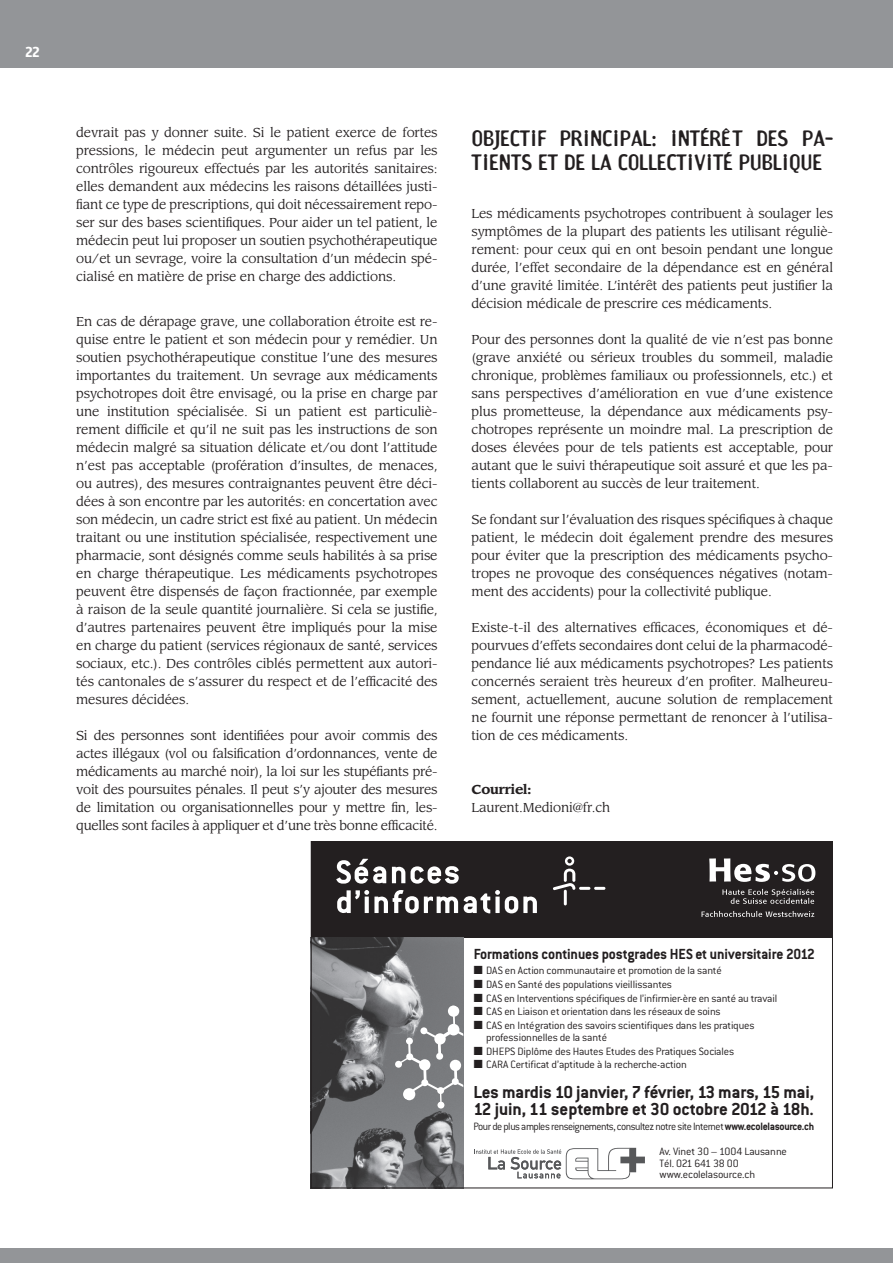
<style>
.page{position:relative;width:893px;height:1263px;background:#fff}
.page>*{position:absolute;margin:0;border:0;box-sizing:border-box;transform-origin:0 0}
.sous_titre_1_ligne{font:21px/24px "Amoebia Sans";letter-spacing:-.01em;color:#231f20}
.t1{font:700 19.05px/17.1px "Conduit ITC";letter-spacing:-.01em;color:#231f20}
.t2{font:700 16.05px "Conduit ITC";letter-spacing:-.005em;color:#231f20;scale:.96 1}
.t3{font:700 13.5px "Amoebia";color:#fff}
.sous_titre_1_ligne-2{font:12.75px/18px "Leawood";letter-spacing:-.01em;color:#231f20;text-align:justify}
.texte_courant{font:12.75px/18px "Leawood";letter-spacing:-.01em;color:#231f20}
.t4{font:300 11.7px/11.7px "Conduit ITC";letter-spacing:-.015em;color:#231f20}
.t5{font:300 11.7px "Conduit ITC";letter-spacing:-.045em;color:#231f20;scale:.96 1}
.s1{font-weight:700}
</style>
<div class="page">
<div style="left:0;top:0;width:893px;height:68px;background:#939598"></div>
<div style="left:0;top:1249px;width:893px;height:14px;background:#939598"></div>
<svg style="left:311px;top:842px;width:522px;height:346px"></svg>
<p class="t3" style="left:26px;top:45px;width:16px">22</p>
<p class="sous_titre_1_ligne-2" style="left:76px;top:124px;width:363px">devrait pas y donner suite. Si le patient exerce de fortes pressions, le médecin peut argumenter un refus par les contrôles rigoureux effectués par les autorités sanitaires: elles demandent aux médecins les raisons détaillées justi&shy;fiant ce type de prescriptions, qui doit nécessairement repo&shy;ser sur des bases scientifiques. Pour aider un tel patient, le médecin peut lui proposer un soutien psychothérapeutique ou/et un sevrage, voire la consultation d’un médecin spé&shy;cialisé en matière de prise en charge des addictions.</p>
<p class="sous_titre_1_ligne-2" style="left:76px;top:312px;width:363px">En cas de dérapage grave, une collaboration étroite est re&shy;quise entre le patient et son médecin pour y remédier. Un soutien psychothérapeutique constitue l’une des mesures importantes du traitement. Un sevrage aux médicaments psychotropes doit être envisagé, ou la prise en charge par une institution spécialisée. Si un patient est particuliè&shy;rement difficile et qu’il ne suit pas les instructions de son médecin malgré sa situation délicate et/ou dont l’attitude n’est pas acceptable (profération d’insultes, de menaces, ou autres), des mesures contraignantes peuvent être déci&shy;dées à son encontre par les autorités: en concertation avec son médecin, un cadre strict est fixé au patient. Un médecin traitant ou une institution spécialisée, respectivement une pharmacie, sont désignés comme seuls habilités à sa prise en charge thérapeutique. Les médicaments psychotropes peuvent être dispensés de façon fractionnée, par exemple à raison de la seule quantité journalière. Si cela se justifie, d’autres partenaires peuvent être impliqués pour la mise en charge du patient (services régionaux de santé, services sociaux, etc.). Des contrôles ciblés permettent aux autori&shy;tés cantonales de s’assurer du respect et de l’efficacité des mesures décidées.</p>
<p class="sous_titre_1_ligne-2" style="left:76px;top:726px;width:363px">Si des personnes sont identifiées pour avoir commis des actes illégaux (vol ou falsification d’ordonnances, vente de médicaments au marché noir), la loi sur les stupéfiants pré&shy;voit des poursuites pénales. Il peut s’y ajouter des mesures de limitation ou organisationnelles pour y mettre fin, les&shy;quelles sont faciles à appliquer et d’une très bonne efficacité.</p>
<p class="sous_titre_1_ligne" style="left:472px;top:126px;width:363px">OBJECTIF PRINCIPAL: INTÉRÊT DES PA-<br>TIENTS ET DE LA COLLECTIVITÉ PUBLIQUE</p>
<p class="sous_titre_1_ligne-2" style="left:472px;top:204px;width:363px">Les médicaments psychotropes contribuent à soulager les symptômes de la plupart des patients les utilisant réguliè&shy;rement: pour ceux qui en ont besoin pendant une longue durée, l’effet secondaire de la dépendance est en général d’une gravité limitée. L’intérêt des patients peut justifier la décision médicale de prescrire ces médicaments.</p>
<p class="sous_titre_1_ligne-2" style="left:472px;top:330px;width:363px">Pour des personnes dont la qualité de vie n’est pas bonne (grave anxiété ou sérieux troubles du sommeil, maladie chronique, problèmes familiaux ou professionnels, etc.) et sans perspectives d’amélioration en vue d’une existence plus prometteuse, la dépendance aux médicaments psy&shy;chotropes représente un moindre mal. La prescription de doses élevées pour de tels patients est acceptable, pour autant que le suivi thérapeutique soit assuré et que les pa&shy;tients collaborent au succès de leur traitement.</p>
<p class="sous_titre_1_ligne-2" style="left:472px;top:510px;width:363px">Se fondant sur l’évaluation des risques spécifiques à chaque patient, le médecin doit également prendre des mesures pour éviter que la prescription des médicaments psycho&shy;tropes ne provoque des conséquences négatives (notam&shy;ment des accidents) pour la collectivité publique.</p>
<p class="sous_titre_1_ligne-2" style="left:472px;top:618px;width:363px">Existe-t-il des alternatives efficaces, économiques et dé&shy;pourvues d’effets secondaires dont celui de la pharmacodé&shy;pendance lié aux médicaments psychotropes? Les patients concernés seraient très heureux d’en profiter. Malheureu&shy;sement, actuellement, aucune solution de remplacement ne fournit une réponse permettant de renoncer à l’utilisa&shy;tion de ces médicaments.</p>
<p class="texte_courant" style="left:472px;top:780px;width:140px"><span class="s1">Courriel:<br></span>Laurent.Medioni@fr.ch</p>
<p class="t2" style="left:474px;top:945px;width:357px">Formations continues postgrades HES et universitaire 2012</p>
<p class="t4" style="left:474px;top:965px;width:250px">■ DAS en Action communautaire et promotion de la santé</p>
<p class="t4" style="left:474px;top:978px;width:200px">■ DAS en Santé des populations vieillissantes</p>
<p class="t4" style="left:474px;top:992px;width:305px">■ CAS en Interventions spécifiques de l’infirmier-ère en santé au travail</p>
<p class="t4" style="left:474px;top:1006px;width:249px">■ CAS en Liaison et orientation dans les réseaux de soins</p>
<p class="t4" style="left:486px;top:1020px;width:270px;text-indent:-13px">■ CAS en Intégration des savoirs scientifiques dans les pratiques professionnelles de la santé</p>
<p class="t4" style="left:474px;top:1045px;width:262px">■ DHEPS Diplôme des Hautes Etudes des Pratiques Sociales</p>
<p class="t4" style="left:474px;top:1059px;width:215px">■ CARA Certificat d’aptitude à la recherche-action</p>
<p class="t1" style="left:474px;top:1083px;width:342px">Les mardis 10 janvier, 7 février, 13 mars, 15 mai,<br>12 juin, 11 septembre et 30 octobre 2012 à 18h.</p>
<p class="t5" style="left:474px;top:1120px;width:356px">Pour de plus amples renseignements, consultez notre site Internet <span class="s1">www.ecolelasource.ch</span></p>
<p class="t4" style="left:659px;top:1145px;width:129px">Av. Vinet 30 – 1004 Lausanne<br>Tél. 021 641 38 00 www.ecolelasource.ch</p>
</div>
